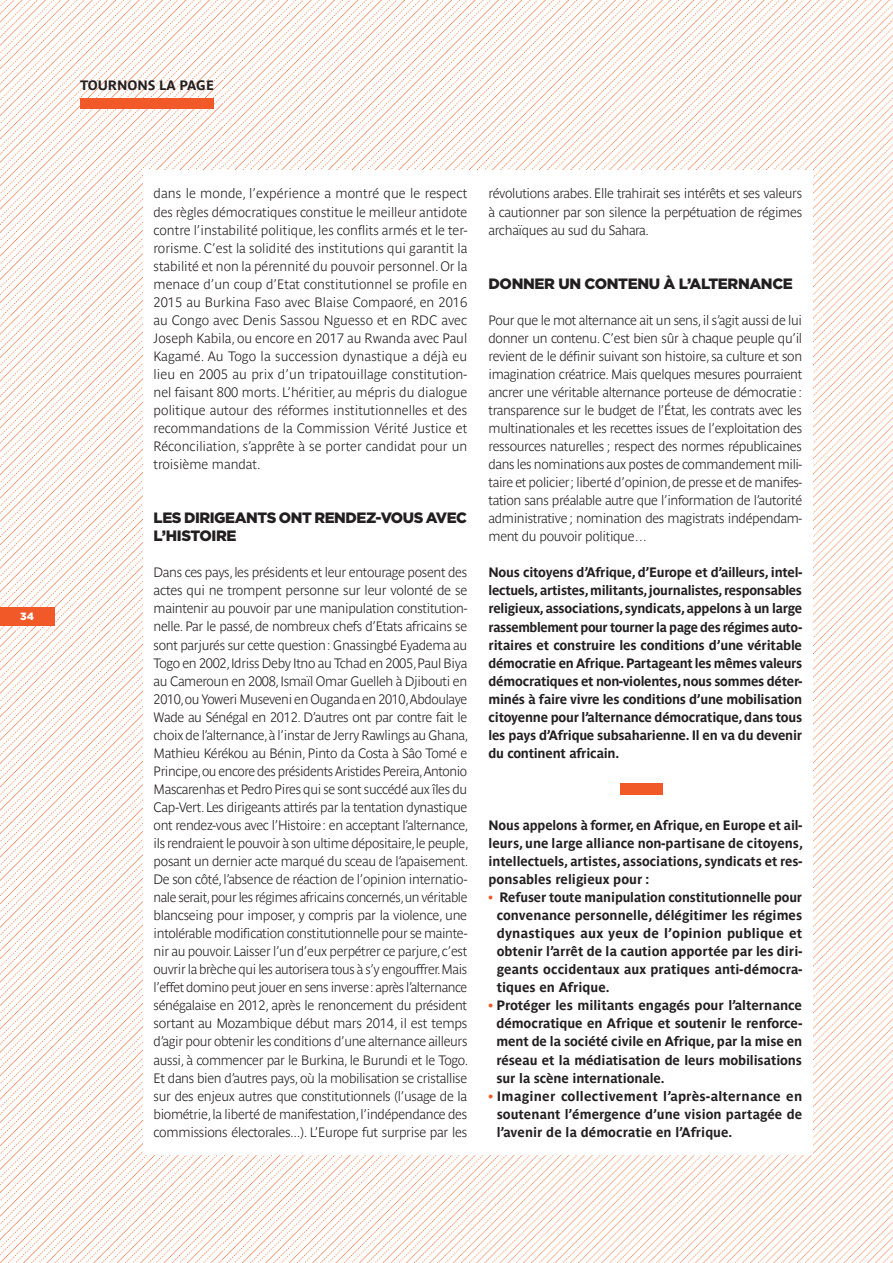
<style>
.page{position:relative;width:893px;height:1263px;background:#fff}
.page>*{position:absolute;margin:0;border:0;box-sizing:border-box;transform-origin:0 0}
.t1{font:900 15px/18px "Gotham";letter-spacing:-.03em;color:#231f20}
.t2{font:700 13.5px/18px "Parisine Clair";letter-spacing:-.025em;color:#231f20;text-align:justify}
.t3{font:700 13.5px/18px "Parisine";letter-spacing:-.005em;color:#231f20;text-align:justify}
.t4{font:900 10.5px "Gotham";color:#fff}
.s1{color:#f15929}
</style>
<div class="page">
<img style="left:0;top:0;width:893px;height:1263px">
<div style="left:80px;top:98px;width:134px;height:10px;background:#f15929"></div>
<div style="left:143px;top:170px;width:670px;height:985px;background:#fff"></div>
<div style="left:0;top:608px;width:54px;height:18px;background:#f15929"></div>
<div style="left:620px;top:784px;width:42px;height:11px;background:#f15929"></div>
<p class="t4" style="left:20px;top:609px;width:15px">34</p>
<p class="t3" style="left:80px;top:76px;width:135px">TOURNONS LA PAGE</p>
<p class="t2" style="left:154px;top:185px;width:315px">dans le monde, l’expérience a montré que le respect des règles démocratiques constitue le meilleur antidote contre l’instabilité politique, les conflits armés et le ter&shy;rorisme. C’est la solidité des institutions qui garantit la stabilité et non la pérennité du pouvoir personnel. Or la menace d’un coup d’Etat constitutionnel se profile en 2015 au Burkina Faso avec Blaise Compaoré, en 2016 au Congo avec Denis Sassou Nguesso et en RDC avec Joseph Kabila, ou encore en 2017 au Rwanda avec Paul Kagamé. Au Togo la succession dynastique a déjà eu lieu en 2005 au prix d’un tripatouillage constitution&shy;nel faisant 800 morts. L’héritier, au mépris du dialogue politique autour des réformes institutionnelles et des recommandations de la Commission Vérité Justice et Réconciliation, s’apprête à se porter candidat pour un troisième mandat.</p>
<p class="t1" style="left:154px;top:509px;width:315px">LES DIRIGEANTS ONT RENDEZ-VOUS AVEC<br>L’HISTOIRE</p>
<p class="t2" style="left:154px;top:564px;width:316px">Dans ces pays, les présidents et leur entourage posent des actes qui ne trompent personne sur leur volonté de se maintenir au pouvoir par une manipulation constitution&shy;nelle. Par le passé, de nombreux chefs d’Etats africains se sont parjurés sur cette question : Gnassingbé Eyadema au Togo en 2002, Idriss Deby Itno au Tchad en 2005, Paul Biya au Cameroun en 2008, Ismaïl Omar Guelleh à Djibouti en 2010, ou Yoweri Museveni en Ouganda en 2010, Abdoulaye Wade au Sénégal en 2012. D’autres ont par contre fait le choix de l’alternance, à l’instar de Jerry Rawlings au Ghana, Mathieu Kérékou au Bénin, Pinto da Costa à Sâo Tomé e Principe, ou encore des présidents Aristides Pereira, Antonio Mascarenhas et Pedro Pires qui se sont succédé aux îles du Cap-Vert. Les dirigeants attirés par la tentation dynastique ont rendez-vous avec l’Histoire : en acceptant l’alternance, ils rendraient le pouvoir à son ultime dépositaire, le peuple, posant un dernier acte marqué du sceau de l’apaisement.<br>De son côté, l’absence de réaction de l’opinion internatio&shy;nale serait,pour les régimes africains concernés,un véritable blancseing pour imposer, y compris par la violence, une intolérable modification constitutionnelle pour se mainte&shy;nir au pouvoir. Laisser l’un d’eux perpétrer ce parjure, c’est ouvrir la brèche qui les autorisera tous à s’y engouffrer. Mais l’effet domino peut jouer en sens inverse : après l’alternance sénégalaise en 2012, après le renoncement du président sortant au Mozambique début mars 2014, il est temps d’agir pour obtenir les conditions d’une alternance ailleurs aussi, à commencer par le Burkina, le Burundi et le Togo.<br>Et dans bien d’autres pays, où la mobilisation se cristallise sur des enjeux autres que constitutionnels (l’usage de la biométrie, la liberté de manifestation, l’indépendance des commissions électorales...). L’Europe fut surprise par les</p>
<p class="t2" style="left:488px;top:185px;width:315px">révolutions arabes. Elle trahirait ses intérêts et ses valeurs à cautionner par son silence la perpétuation de régimes archaïques au sud du Sahara.</p>
<p class="t1" style="left:488px;top:274px;width:306px">DONNER UN CONTENU À L’ALTERNANCE</p>
<p class="t2" style="left:488px;top:311px;width:315px">Pour que le mot alternance ait un sens, il s’agit aussi de lui donner un contenu. C’est bien sûr à chaque peuple qu’il revient de le définir suivant son histoire, sa culture et son imagination créatrice. Mais quelques mesures pourraient ancrer une véritable alternance porteuse de démocratie : transparence sur le budget de l’État, les contrats avec les multinationales et les recettes issues de l’exploitation des ressources naturelles ; respect des normes républicaines dans les nominations aux postes de commandement mili&shy;taire et policier; liberté d’opinion, de presse et de manifes&shy;tation sans préalable autre que l’information de l’autorité administrative ; nomination des magistrats indépendam&shy;ment du pouvoir politique…</p>
<p class="t3" style="left:488px;top:563px;width:315px">Nous citoyens d’Afrique, d’Europe et d’ailleurs, intel&shy;lectuels, artistes, militants, journalistes, responsables religieux, associations, syndicats, appelons à un large rassemblement pour tourner la page des régimes auto&shy;ritaires et construire les conditions d’une véritable démocratie en Afrique. Partageant les mêmes valeurs démocratiques et non-violentes, nous sommes déter&shy;minés à faire vivre les conditions d’une mobilisation citoyenne pour l’alternance démocratique, dans tous les pays d’Afrique subsaharienne. Il en va du devenir du continent africain.</p>
<p class="t3" style="left:488px;top:816px;width:316px">Nous appelons à former, en Afrique, en Europe et ail&shy;leurs, une large alliance non-partisane de citoyens, intellectuels, artistes, associations, syndicats et res&shy;ponsables religieux pour :</p>
<p class="t3" style="left:497px;top:888px;width:307px;text-indent:-8px"><span class="s1">•</span> Refuser toute manipulation constitutionnelle pour convenance personnelle, délégitimer les régimes dynastiques aux yeux de l’opinion publique et obtenir l’arrêt de la caution apportée par les diri&shy;geants occidentaux aux pratiques anti-démocra&shy;tiques en Afrique.</p>
<p class="t3" style="left:496px;top:996px;width:307px;text-indent:-8px"><span class="s1">•</span> Protéger les militants engagés pour l’alternance démocratique en Afrique et soutenir le renforce&shy;ment de la société civile en Afrique, par la mise en réseau et la médiatisation de leurs mobilisations sur la scène internationale.</p>
<p class="t3" style="left:497px;top:1087px;width:307px;text-indent:-8px"><span class="s1">•</span> Imaginer collectivement l’après-alternance en soutenant l’émergence d’une vision partagée de l’avenir de la démocratie en l’Afrique.</p>
</div>
